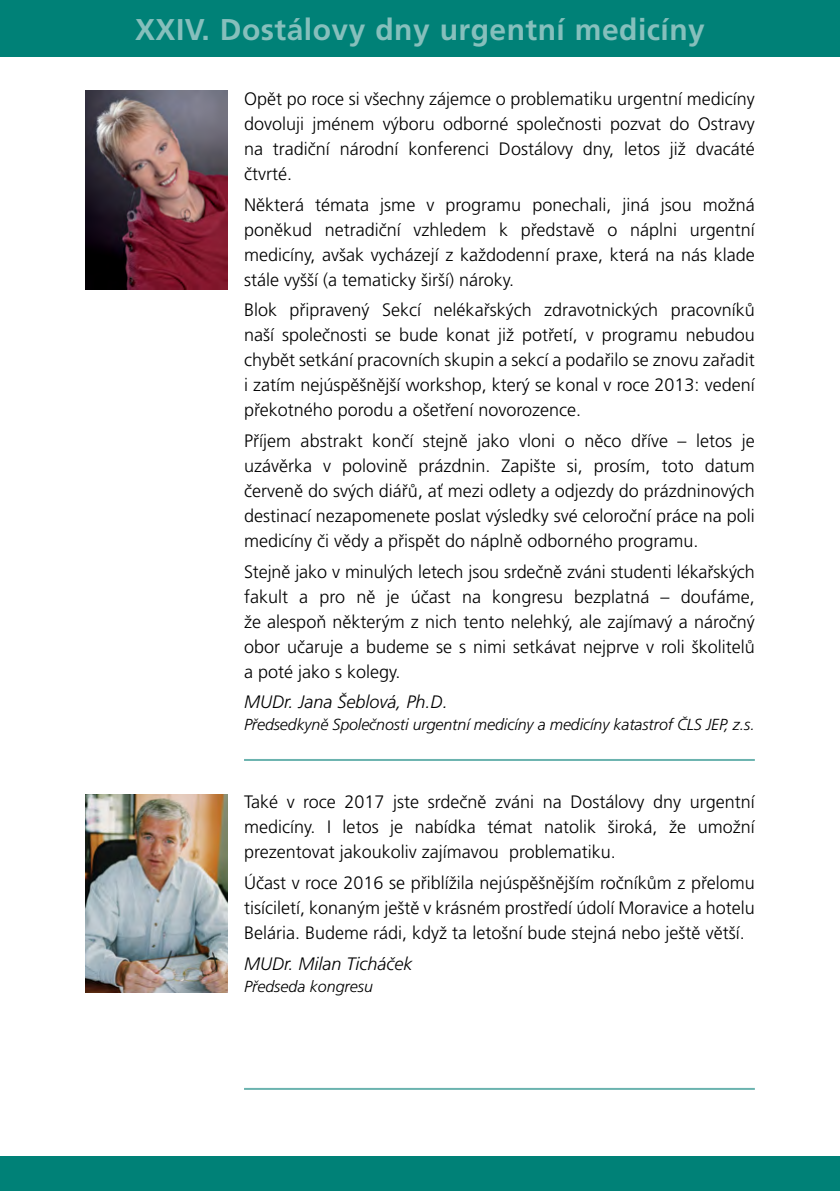
<style>
.page{position:relative;width:840px;height:1191px;background:#fff}
.page>*{position:absolute;margin:0;border:0;box-sizing:border-box;transform-origin:0 0}
.t1{font:700 30px "Frutiger CE";letter-spacing:.015em;color:#86bfbc}
.t2{font:300 18px/25px "Frutiger CE";color:#000;text-align:justify}
.t3{font:italic 300 18px "Frutiger CE";color:#000}
.t4{font:italic 300 16px "Frutiger CE";letter-spacing:-.005em;color:#000}
</style>
<div class="page">
<img style="left:85px;top:91px;width:142px;height:198px">
<div style="left:0;top:0;width:839px;height:57px;background:#008177"></div>
<div style="left:0;top:1157px;width:839px;height:34px;background:#008177"></div>
<img style="left:85px;top:794px;width:142px;height:198px">
<hr style="left:244px;top:1088px;width:510px;height:2px;background:#6bb3af">
<hr style="left:839px;top:0;width:1px;height:57px;background:#008177">
<hr style="left:839px;top:1157px;width:1px;height:34px;background:#008177">
<hr style="left:244px;top:759px;width:510px;height:2px;background:#6bb3af">
<h1 class="t1" style="left:135px;top:13px;width:571px">XXIV. Dostálovy dny urgentní medicíny</h1>
<p class="t2" style="left:244px;top:86px;width:512px">Opět po roce si všechny zájemce o problematiku urgentní medicíny dovoluji jménem výboru odborné společnosti pozvat do Ostravy na tradiční národní konferenci Dostálovy dny, letos již dvacáté čtvrté.</p>
<p class="t2" style="left:244px;top:192px;width:512px">Některá témata jsme v programu ponechali, jiná jsou možná poněkud netradiční vzhledem k představě o náplni urgentní medicíny, avšak vycházejí z každodenní praxe, která na nás klade stále vyšší (a tematicky širší) nároky.</p>
<p class="t2" style="left:244px;top:297px;width:512px">Blok připravený Sekcí nelékařských zdravotnických pracovníků naší společnosti se bude konat již potřetí, v programu nebudou chybět setkání pracovních skupin a sekcí a podařilo se znovu zařadit i zatím nejúspěšnější workshop, který se konal v roce 2013: vedení překotného porodu a ošetření novorozence.</p>
<p class="t2" style="left:244px;top:428px;width:512px">Příjem abstrakt končí stejně jako vloni o něco dříve – letos je uzávěrka v polovině prázdnin. Zapište si, prosím, toto datum červeně do svých diářů, ať mezi odlety a odjezdy do prázdninových destinací nezapomenete poslat výsledky své celoroční práce na poli medicíny či vědy a přispět do náplně odborného programu.</p>
<p class="t2" style="left:244px;top:559px;width:512px">Stejně jako v minulých letech jsou srdečně zváni studenti lékařských fakult a pro ně je účast na kongresu bezplatná – doufáme, že alespoň některým z nich tento nelehký, ale zajímavý a náročný obor učaruje a budeme se s nimi setkávat nejprve v roli školitelů a poté jako s kolegy.</p>
<p class="t3" style="left:244px;top:692px;width:205px">MUDr. Jana Šeblová, Ph.D.</p>
<p class="t4" style="left:244px;top:715px;width:512px">Předsedkyně Společnosti urgentní medicíny a medicíny katastrof ČLS JEP, z.s.</p>
<p class="t2" style="left:244px;top:789px;width:512px">Také v roce 2017 jste srdečně zváni na Dostálovy dny urgentní medicíny. I letos je nabídka témat natolik široká, že umožní prezentovat jakoukoliv zajímavou problematiku.</p>
<p class="t2" style="left:244px;top:870px;width:512px">Účast v roce 2016 se přiblížila nejúspěšnějším ročníkům z přelomu tisíciletí, konaným ještě v krásném prostředí údolí Moravice a hotelu Belária. Budeme rádi, když ta letošní bude stejná nebo ještě větší.</p>
<p class="t3" style="left:244px;top:953px;width:170px">MUDr. Milan Ticháček</p>
<p class="t4" style="left:244px;top:976px;width:130px">Předseda kongresu</p>
</div>
